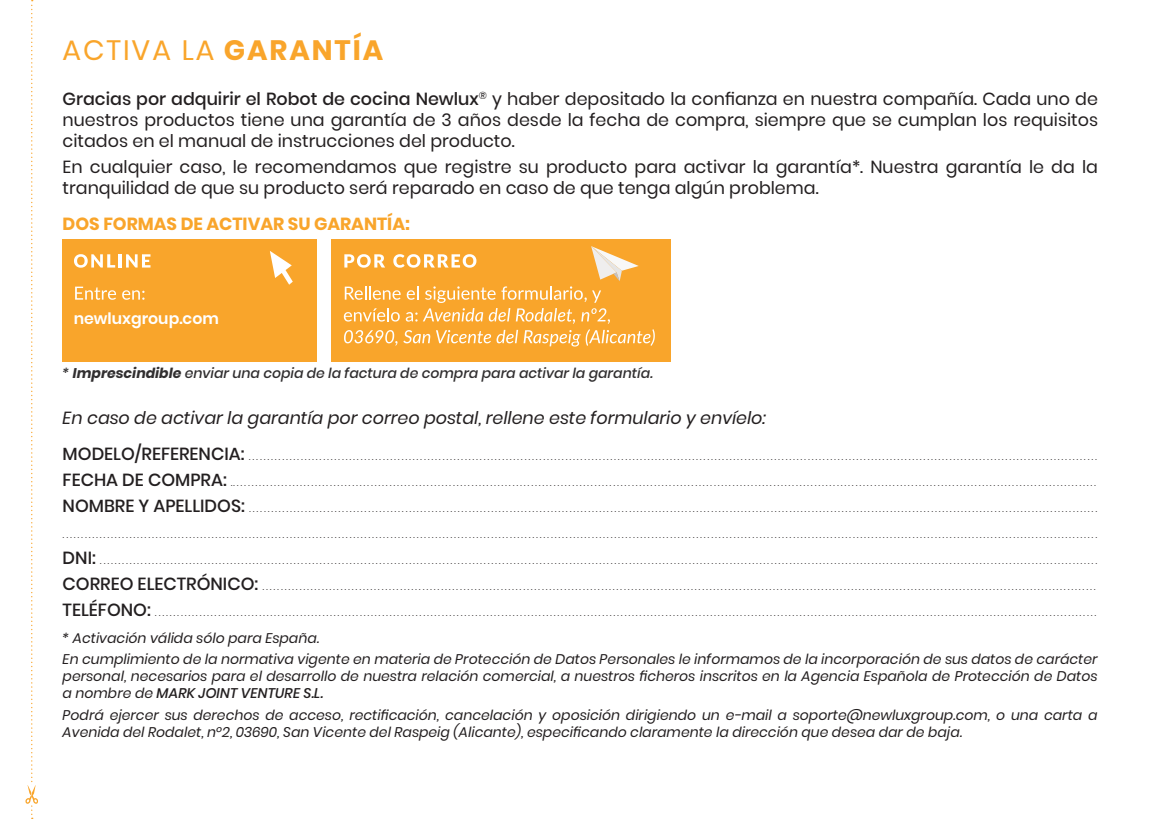
<style>
.page{position:relative;width:1161px;height:819px;background:#fff}
.page>*{position:absolute;margin:0;border:0;box-sizing:border-box;transform-origin:0 0}
.t1{font:28px "Poppins";letter-spacing:.07em;color:#f9a52b}
.t2{font:100 17.5px "Poppins";color:#231f20}
.t3{font:17.5px/21px "Poppins";color:#231f20;text-align:justify}
.t4{font:italic 17.5px "Poppins";color:#231f20}
.t5{font:700 17.5px "Poppins";color:#f9a52b}
.t6{font:600 15.75px "Poppins";color:#fff}
.t7{font:italic 14px/16.8px "Poppins";color:#231f20;text-align:justify}
.t8{font:italic 500 14px "Poppins";color:#312f30}
.s1{font-weight:700}
.s2{font-weight:500}
</style>
<div class="page">
<div style="left:63px;top:238px;width:254px;height:123px;background:#f9a52b"></div>
<svg style="left:74px;top:254px;width:76px;height:14px"></svg>
<svg style="left:270px;top:251px;width:23px;height:34px"></svg>
<svg style="left:75px;top:286px;width:41px;height:14px"></svg>
<svg style="left:122px;top:290px;width:23px;height:10px"></svg>
<div style="left:331px;top:238px;width:340px;height:123px;background:#f9a52b"></div>
<svg style="left:344px;top:246px;width:311px;height:100px"></svg>
<svg style="left:25px;top:0;width:13px;height:819px"></svg>
<p class="t1" style="left:63px;top:34px;width:322px">ACTIVA LA <span class="s1">GARANTÍA</span></p>
<p class="t3" style="left:63px;top:89px;width:1037px"><span class="s2">Gracias por adquirir el Robot de cocina Newlux</span><sup>®</sup> y haber depositado la confianza en nuestra compañía. Cada uno de nuestros productos tiene una garantía de 3 años desde la fecha de compra, siempre que se cumplan los requisitos citados en el manual de instrucciones del producto.</p>
<p class="t3" style="left:63px;top:157px;width:1037px">En cualquier caso, le recomendamos que registre su producto para activar la garantía*. Nuestra garantía le da la tranquilidad de que su producto será reparado en caso de que tenga algún problema.</p>
<p class="t5" style="left:63px;top:214px;width:349px">DOS FORMAS DE ACTIVAR SU GARANTÍA:</p>
<p class="t6" style="left:74px;top:309px;width:147px">newluxgroup.com</p>
<p class="t8" style="left:63px;top:365px;width:592px">* <span class="s1">Imprescindible</span> enviar una copia de la factura de compra para activar la garantía.</p>
<p class="t4" style="left:63px;top:407px;width:705px">En caso de activar la garantía por correo postal, rellene este formulario y envíelo:</p>
<p class="t2" style="left:63px;top:443px;width:1036px"><span class="s2">MODELO/REFERENCIA:</span> ....................................................................................................................................................................................................................................</p>
<p class="t2" style="left:63px;top:469px;width:1035px"><span class="s2">FECHA DE COMPRA:</span> .........................................................................................................................................................................................................................................</p>
<p class="t2" style="left:63px;top:495px;width:1036px"><span class="s2">NOMBRE Y APELLIDOS:</span> ....................................................................................................................................................................................................................................</p>
<p class="t2" style="left:63px;top:521px;width:1036px">......................................................................................................................................................................................................................................................................................</p>
<p class="t2" style="left:63px;top:547px;width:1036px"><span class="s2">DNI:</span> ............................................................................................................................................................................................................................................................................</p>
<p class="t2" style="left:63px;top:573px;width:1034px"><span class="s2">CORREO ELECTRÓNICO:</span> ................................................................................................................................................................................................................................</p>
<p class="t2" style="left:63px;top:599px;width:1035px"><span class="s2">TELÉFONO:</span> .............................................................................................................................................................................................................................................................</p>
<p class="t7" style="left:63px;top:629px;width:258px">* Activación válida sólo para España.</p>
<p class="t7" style="left:63px;top:651px;width:1036px">En cumplimiento de la normativa vigente en materia de Protección de Datos Personales le informamos de la incorporación de sus datos de carácter personal, necesarios para el desarrollo de nuestra relación comercial, a nuestros ficheros inscritos en la Agencia Española de Protección de Datos a nombre de <span class="s2">MARK JOINT VENTURE S.L.</span></p>
<p class="t7" style="left:63px;top:706px;width:1036px">Podrá ejercer sus derechos de acceso, rectificación, cancelación y oposición dirigiendo un e-mail a soporte@newluxgroup.com, o una carta a<br>Avenida del Rodalet, nº2, 03690, San Vicente del Raspeig (Alicante), especificando claramente la dirección que desea dar de baja.</p>
</div>
